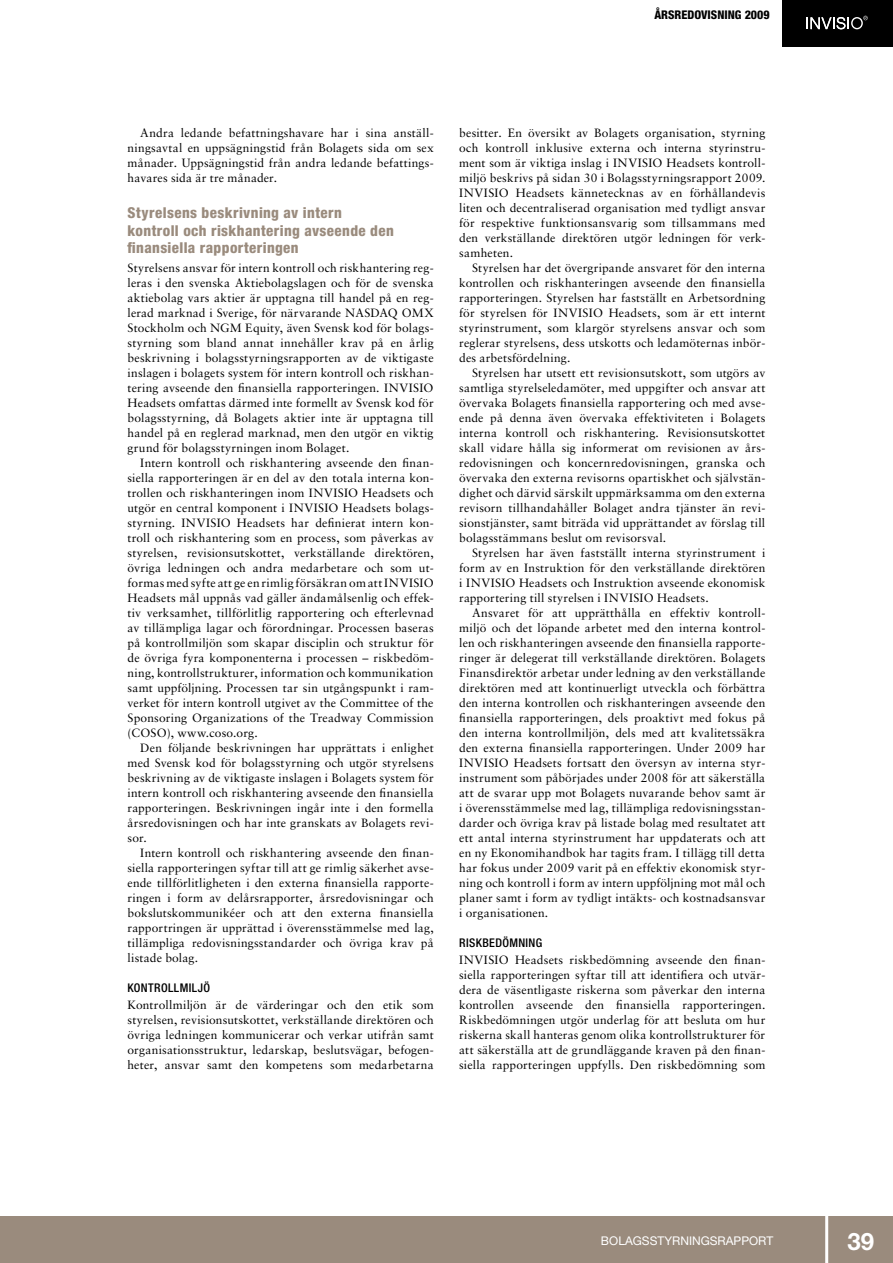
<style>
.page{position:relative;width:893px;height:1263px;background:#fff}
.page>*{position:absolute;margin:0;border:0;box-sizing:border-box;transform-origin:0 0}
.t1{font:700 24px "Helvetica Neue";color:#fff}
.t2{font:800 condensed 15px/17.2px "Helvetica Neue";letter-spacing:.025em;color:#9a8b7d}
.t3{font:12px/15px "Sabon LT";letter-spacing:.015em;color:#000;text-align:justify}
.t4{font:500 condensed 12px "Helvetica Neue";letter-spacing:.03em;color:#000}
.t5{font:12px "Helvetica Neue";color:#fff}
.t6{font:800 condensed 12px "Helvetica Neue";color:#000}
</style>
<div class="page">
<div style="left:0;top:1217px;width:893px;height:46px;background:#9a8b7d"></div>
<hr style="left:825px;top:1211px;width:3px;height:52px;background:#fff">
<div style="left:782px;top:0;width:111px;height:46px;background:#000"></div>
<svg style="left:806px;top:16px;width:62px;height:13px"></svg>
<p class="t6" style="left:654px;top:7px;width:117px">ÅRSREDOVISNING 2009</p>
<p class="t3" style="left:128px;top:125px;width:308px;text-indent:13px">Andra ledande befattningshavare har i sina anställ&shy;ningsavtal en uppsägningstid från Bolagets sida om sex månader. Uppsägningstid från andra ledande befattings&shy;havares sida är tre månader.</p>
<p class="t2" style="left:128px;top:204px;width:268px">Styrelsens beskrivning av intern kontroll och riskhantering avseende den finansiella rapporteringen</p>
<p class="t3" style="left:128px;top:260px;width:308px">Styrelsens ansvar för intern kontroll och riskhantering reg&shy;leras i den svenska Aktiebolagslagen och för de svenska aktiebolag vars aktier är upptagna till handel på en reg&shy;lerad marknad i Sverige, för närvarande NASDAQ OMX Stockholm och NGM Equity, även Svensk kod för bolags&shy;styrning som bland annat innehåller krav på en årlig beskrivning i bolagsstyrningsrapporten av de viktigaste inslagen i bolagets system för intern kontroll och riskhan&shy;tering avseende den finansiella rapporteringen. INVISIO Headsets omfattas därmed inte formellt av Svensk kod för bolagsstyrning, då Bolagets aktier inte är upptagna till handel på en reglerad marknad, men den utgör en viktig grund för bolagsstyrningen inom Bolaget.</p>
<p class="t3" style="left:128px;top:455px;width:308px;text-indent:13px">Intern kontroll och riskhantering avseende den finan&shy;siella rapporteringen är en del av den totala interna kon&shy;trollen och riskhanteringen inom INVISIO Headsets och utgör en central komponent i INVISIO Headsets bolags&shy;styrning. INVISIO Headsets har definierat intern kon&shy;troll och riskhantering som en process, som påverkas av styrelsen, revisionsutskottet, verkställande direktören, övriga ledningen och andra medarbetare och som ut&shy;formas med syfte att ge en rimlig försäkran om att INVISIO Headsets mål uppnås vad gäller ändamålsenlig och effek&shy;tiv verksamhet, tillförlitlig rapportering och efterlevnad av tillämpliga lagar och förordningar. Processen baseras på kontrollmiljön som skapar disciplin och struktur för de övriga fyra komponenterna i processen – riskbedöm&shy;ning, kontrollstrukturer, information och kommunikation samt uppföljning. Processen tar sin utgångspunkt i ram&shy;verket för intern kontroll utgivet av the Committee of the Sponsoring Organizations of the Treadway Commission (COSO), www.coso.org.</p>
<p class="t3" style="left:128px;top:740px;width:308px;text-indent:13px">Den följande beskrivningen har upprättats i enlighet med Svensk kod för bolagsstyrning och utgör styrelsens beskrivning av de viktigaste inslagen i Bolagets system för intern kontroll och riskhantering avseende den finansiella rapporteringen. Beskrivningen ingår inte i den formella årsredovisningen och har inte granskats av Bolagets revi&shy;sor.</p>
<p class="t3" style="left:128px;top:845px;width:308px;text-indent:13px">Intern kontroll och riskhantering avseende den finan&shy;siella rapporteringen syftar till att ge rimlig säkerhet avse&shy;ende tillförlitligheten i den externa finansiella rapporte&shy;ringen i form av delårsrapporter, årsredovisningar och bokslutskommunikéer och att den externa finansiella rapportringen är upprättad i överensstämmelse med lag, tillämpliga redovisningsstandarder och övriga krav på listade bolag.</p>
<p class="t4" style="left:128px;top:981px;width:84px">KONTROLLMILJÖ</p>
<p class="t3" style="left:128px;top:997px;width:308px">Kontrollmiljön är de värderingar och den etik som styrelsen, revisionsutskottet, verkställande direktören och övriga ledningen kommunicerar och verkar utifrån samt organisationsstruktur, ledarskap, beslutsvägar, befogen&shy;heter, ansvar samt den kompetens som medarbetarna</p>
<p class="t3" style="left:459px;top:125px;width:308px">besitter. En översikt av Bolagets organisation, styrning och kontroll inklusive externa och interna styrinstru&shy;ment som är viktiga inslag i INVISIO Headsets kontroll&shy;miljö beskrivs på sidan 30 i Bolagsstyrningsrapport 2009.<br>INVISIO Headsets kännetecknas av en förhållandevis liten och decentraliserad organisation med tydligt ansvar för respektive funktionsansvarig som tillsammans med den verkställande direktören utgör ledningen för verk&shy;samheten.</p>
<p class="t3" style="left:459px;top:260px;width:308px;text-indent:13px">Styrelsen har det övergripande ansvaret för den interna kontrollen och riskhanteringen avseende den finansiella rapporteringen. Styrelsen har fastställt en Arbetsordning för styrelsen för INVISIO Headsets, som är ett internt styrinstrument, som klargör styrelsens ansvar och som reglerar styrelsens, dess utskotts och ledamöternas inbör&shy;des arbetsfördelning.</p>
<p class="t3" style="left:459px;top:365px;width:308px;text-indent:13px">Styrelsen har utsett ett revisionsutskott, som utgörs av samtliga styrelseledamöter, med uppgifter och ansvar att övervaka Bolagets finansiella rapportering och med avse&shy;ende på denna även övervaka effektiviteten i Bolagets interna kontroll och riskhantering. Revisionsutskottet skall vidare hålla sig informerat om revisionen av års&shy;redovisningen och koncernredovisningen, granska och övervaka den externa revisorns opartiskhet och självstän&shy;dighet och därvid särskilt uppmärksamma om den externa revisorn tillhandahåller Bolaget andra tjänster än revi&shy;sionstjänster, samt biträda vid upprättandet av förslag till bolagsstämmans beslut om revisorsval.</p>
<p class="t3" style="left:459px;top:545px;width:308px;text-indent:13px">Styrelsen har även fastställt interna styrinstrument i form av en Instruktion för den verkställande direktören i INVISIO Headsets och Instruktion avseende ekonomisk rapportering till styrelsen i INVISIO Headsets.</p>
<p class="t3" style="left:459px;top:605px;width:308px;text-indent:13px">Ansvaret för att upprätthålla en effektiv kontroll&shy;miljö och det löpande arbetet med den interna kontrol&shy;len och riskhanteringen avseende den finansiella rapporte&shy;ringer är delegerat till verkställande direktören. Bolagets Finansdirektör arbetar under ledning av den verkställande direktören med att kontinuerligt utveckla och förbättra den interna kontrollen och riskhanteringen avseende den finansiella rapporteringen, dels proaktivt med fokus på den interna kontrollmiljön, dels med att kvalitetssäkra den externa finansiella rapporteringen. Under 2009 har INVISIO Headsets fortsatt den översyn av interna styr&shy;instrument som påbörjades under 2008 för att säkerställa att de svarar upp mot Bolagets nuvarande behov samt är i överensstämmelse med lag, tillämpliga redovisningsstan&shy;darder och övriga krav på listade bolag med resultatet att ett antal interna styrinstrument har uppdaterats och att en ny Ekonomihandbok har tagits fram. I tillägg till detta har fokus under 2009 varit på en effektiv ekonomisk styr&shy;ning och kontroll i form av intern uppföljning mot mål och planer samt i form av tydligt intäkts- och kostnadsansvar i organisationen.</p>
<p class="t4" style="left:459px;top:935px;width:7px">RISKBED</p>
<p class="t4" style="left:502px;top:935px;width:23px">ÖMNING</p>
<p class="t3" style="left:459px;top:952px;width:308px">INVISIO Headsets riskbedömning avseende den finan&shy;siella rapporteringen syftar till att identifiera och utvär&shy;dera de väsentligaste riskerna som påverkar den interna kontrollen avseende den finansiella rapporteringen.<br>Riskbedömningen utgör underlag för att besluta om hur riskerna skall hanteras genom olika kontrollstrukturer för att säkerställa att de grundläggande kraven på den finan&shy;siella rapporteringen uppfylls. Den riskbedömning som</p>
<p class="t5" style="left:601px;top:1233px;width:174px">BOLAGSSTYRNINGSRAPPORT</p>
<h1 class="t1" style="left:848px;top:1226px;width:28px">39</h1>
</div>
